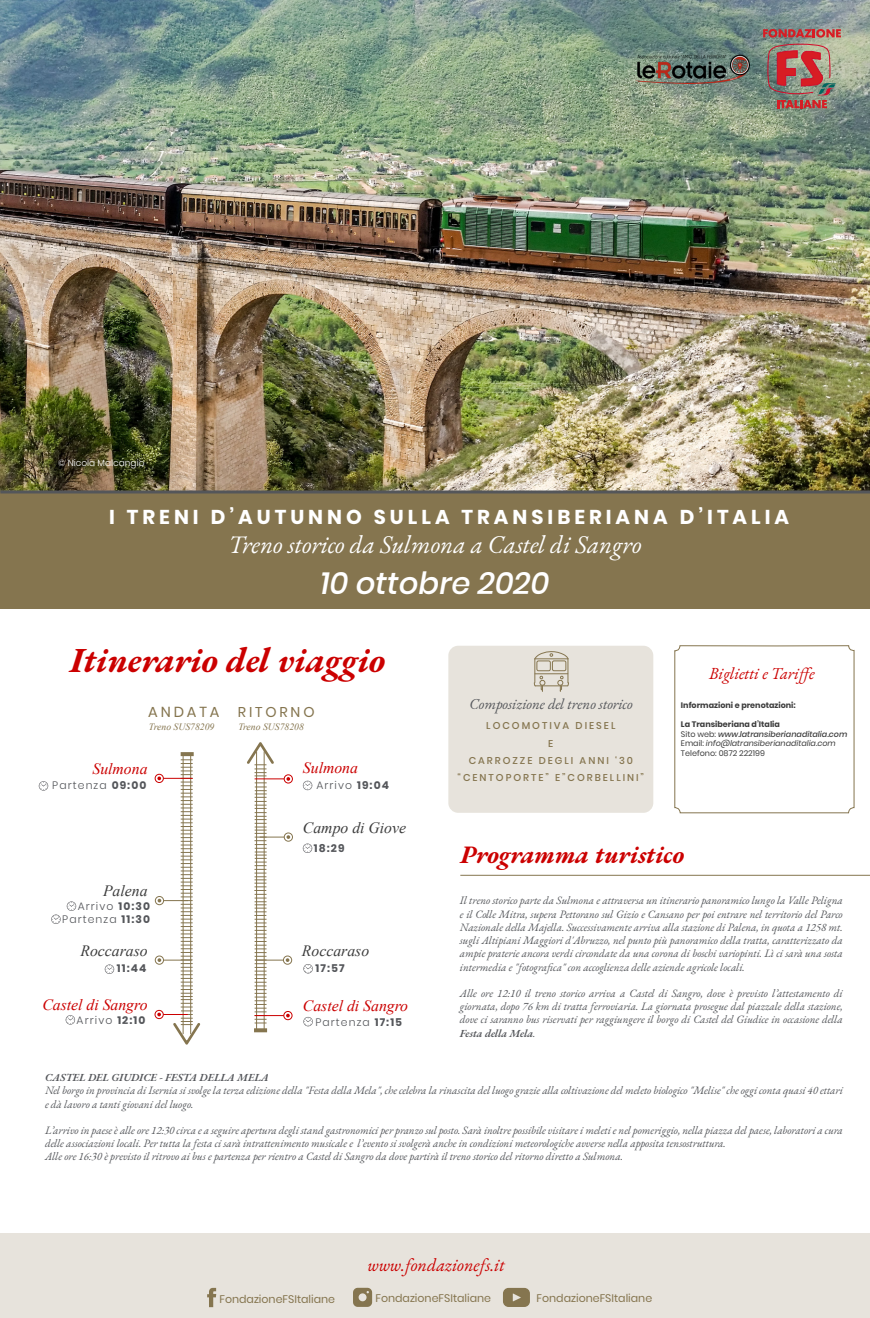
<style>
.page{position:relative;width:870px;height:1318px;background:#fff}
.page>*{position:absolute;margin:0;border:0;box-sizing:border-box;transform-origin:0 0}
.t1{font:italic 700 35px "EB Garamond";color:#cb0000}
.t2{font:italic 500 30.6px "Poppins";color:#fff}
.t3{font:italic 25px "EB Garamond";color:#fff}
.t4{font:italic 700 25px "EB Garamond";color:#cb0000}
.t5{font:700 20px "Poppins";letter-spacing:.2em;color:#fff}
.t6{font:italic 18px "EB Garamond";color:#cb0000}
.t7{font:italic 16.5px "EB Garamond";color:#cb0000}
.t8{font:italic 15.7px "Times New Roman";color:#cb0000}
.t9{font:italic 15.7px "Times New Roman";color:#3c3c3c}
.t10{font:italic 14.8px "EB Garamond";color:#54565a}
.t11{font:14.5px "Poppins";letter-spacing:.2em;color:#85754f}
.t12{font:14.2px "Poppins";letter-spacing:.2em;color:#85754f}
.t13{font:italic 11px/13.2px "EB Garamond";color:#54565a;text-align:justify}
.t14{font:11px "Poppins";color:#85754f}
.t15{font:italic 600 11px "EB Garamond";color:#54565a}
.t16{font:300 10.8px "Poppins";letter-spacing:.1em;color:#54565a}
.t17{font:700 10.8px "Poppins";letter-spacing:.1em;color:#54565a}
.t18{font:500 9.9px/17.3px "Poppins";letter-spacing:.2em;color:#85754f;text-align:center}
.t19{font:italic 9.7px "Times New Roman";color:#85754f}
.t20{font:300 9px "Poppins";color:#fff}
.t21{font:8px/9.6px "Poppins";color:#3d3d3d}
.t22{font:700 8px "Poppins";color:#3d3d3d}
.s1{font-weight:700}
.s2{font-weight:500;font-style:italic}
.s3{font-style:italic}
.s4{font-weight:600}
</style>
<div class="page">
<img style="left:0;top:0;width:869px;height:490px">
<div style="left:0;top:492px;width:869px;height:116px;background:#85754f"></div>
<div style="left:0;top:1233px;width:869px;height:84px;background:#e7e3dc"></div>
<svg style="left:674px;top:645px;width:180px;height:168px"></svg>
<div style="left:448px;top:645px;width:205px;height:167px;background:#e7e3dc;border-radius:10px"></div>
<svg style="left:503px;top:1287px;width:27px;height:19px"></svg>
<svg style="left:353px;top:1287px;width:19px;height:19px"></svg>
<svg style="left:207px;top:1287px;width:9px;height:19px"></svg>
<hr style="left:460px;top:874px;width:409px;height:1px;background:#85754f">
<img style="left:763px;top:29px;width:77px;height:79px">
<hr style="left:0;top:490px;width:869px;height:3px;background:#54565a">
<img style="left:635px;top:55px;width:114px;height:28px">
<hr style="left:182px;top:754px;width:1px;height:280px;background:#85754f">
<hr style="left:190px;top:754px;width:1px;height:280px;background:#85754f">
<svg style="left:181px;top:752px;width:13px;height:4px"></svg>
<div style="left:155px;top:955px;width:9px;height:9px;border:1px solid #85754f;border-radius:50%"></div>
<div style="left:155px;top:895px;width:9px;height:10px;border:1px solid #85754f;border-radius:50%"></div>
<svg style="left:39px;top:781px;width:9px;height:9px"></svg>
<div style="left:155px;top:773px;width:9px;height:10px;border:1px solid #cb0000;border-radius:50%"></div>
<svg style="left:105px;top:964px;width:9px;height:9px"></svg>
<svg style="left:51px;top:914px;width:10px;height:9px"></svg>
<svg style="left:67px;top:901px;width:9px;height:9px"></svg>
<div style="left:154px;top:1009px;width:10px;height:10px;border:1px solid #cb0000;border-radius:50%"></div>
<svg style="left:157px;top:759px;width:43px;height:285px"></svg>
<hr style="left:263px;top:751px;width:1px;height:278px;background:#85754f">
<hr style="left:256px;top:751px;width:1px;height:278px;background:#85754f">
<svg style="left:254px;top:1028px;width:13px;height:4px"></svg>
<div style="left:283px;top:955px;width:9px;height:9px;border:1px solid #85754f;border-radius:50%"></div>
<div style="left:284px;top:832px;width:9px;height:9px;border:1px solid #85754f;border-radius:50%"></div>
<div style="left:283px;top:774px;width:10px;height:9px;border:1px solid #cb0000;border-radius:50%"></div>
<svg style="left:247px;top:742px;width:43px;height:281px"></svg>
<div style="left:283px;top:1010px;width:9px;height:10px;border:1px solid #cb0000;border-radius:50%"></div>
<hr style="left:254px;top:1015px;width:30px;height:1px;background:#cb0000">
<svg style="left:66px;top:1015px;width:9px;height:9px"></svg>
<svg style="left:303px;top:780px;width:9px;height:10px"></svg>
<svg style="left:303px;top:843px;width:9px;height:10px"></svg>
<svg style="left:303px;top:964px;width:10px;height:9px"></svg>
<svg style="left:303px;top:1016px;width:10px;height:10px"></svg>
<svg style="left:533px;top:651px;width:36px;height:41px"></svg>
<p class="t20" style="left:58px;top:458px;width:88px">© Nicola Malcangio</p>
<h3 class="t5" style="left:109px;top:505px;width:681px">I TRENI D’AUTUNNO SULLA TRANSIBERIANA D’ITALIA</h3>
<h3 class="t3" style="left:228px;top:528px;width:414px">Treno storico da Sulmona a Castel di Sangro</h3>
<h2 class="t2" style="left:320px;top:566px;width:230px">10 ottobre 2020</h2>
<h1 class="t1" style="left:70px;top:636px;width:316px">Itinerario del viaggio</h1>
<h3 class="t7" style="left:709px;top:662px;width:108px">Biglietti e Tariffe</h3>
<h3 class="t11" style="left:148px;top:703px;width:73px">ANDATA</h3>
<p class="t12" style="left:238px;top:704px;width:78px">RITORNO</p>
<p class="t19" style="left:149px;top:719px;width:67px">Treno SUS78209</p>
<p class="t19" style="left:238px;top:719px;width:67px">Treno SUS78208</p>
<h3 class="t8" style="left:92px;top:757px;width:57px">Sulmona</h3>
<p class="t16" style="left:52px;top:779px;width:96px">Partenza <span class="s1">09:00</span></p>
<h3 class="t9" style="left:103px;top:880px;width:46px">Palena</h3>
<p class="t16" style="left:78px;top:900px;width:74px">Arrivo <span class="s1">10:30</span></p>
<p class="t16" style="left:62px;top:913px;width:89px">Partenza <span class="s1">11:30</span></p>
<h3 class="t9" style="left:80px;top:939px;width:69px">Roccaraso</h3>
<p class="t17" style="left:117px;top:962px;width:31px">11:44</p>
<h3 class="t8" style="left:42px;top:993px;width:107px">Castel di Sangro</h3>
<p class="t16" style="left:77px;top:1013px;width:70px">Arrivo <span class="s1">12:10</span></p>
<h3 class="t8" style="left:303px;top:757px;width:57px">Sulmona</h3>
<p class="t16" style="left:316px;top:778px;width:74px">Arrivo <span class="s1">19:04</span></p>
<h3 class="t9" style="left:303px;top:816px;width:105px">Campo di Giove</h3>
<p class="t17" style="left:314px;top:842px;width:32px">18:29</p>
<h3 class="t9" style="left:302px;top:939px;width:69px">Roccaraso</h3>
<p class="t17" style="left:315px;top:961px;width:31px">17:57</p>
<h3 class="t8" style="left:303px;top:994px;width:107px">Castel di Sangro</h3>
<p class="t16" style="left:315px;top:1015px;width:88px">Partenza <span class="s1">17:15</span></p>
<h3 class="t10" style="left:469px;top:694px;width:165px">Composizione del treno storico</h3>
<p class="t18" style="left:457px;top:717px;width:188px">LOCOMOTIVA DIESEL<br>E<br>CARROZZE DEGLI ANNI ‘30 “CENTOPORTE” E”CORBELLINI”</p>
<p class="t22" style="left:681px;top:700px;width:116px">Informazioni e prenotazioni:</p>
<p class="t21" style="left:681px;top:719px;width:168px"><span class="s1">La Transiberiana d’Italia<br></span>Sito web: <span class="s2">www.latransiberianaditalia.com </span>Email: <span class="s3">info@latransiberianaditalia.com </span>Telefono: 0872 222199</p>
<h3 class="t4" style="left:460px;top:837px;width:225px">Programma turistico</h3>
<p class="t13" style="left:460px;top:894px;width:384px">Il treno storico parte da Sulmona e attraversa un itinerario panoramico lungo la Valle Peligna e il Colle Mitra, supera Pettorano sul Gizio e Cansano per poi entrare nel territorio del Parco Nazionale della Majella. Successivamente arriva alla stazione di Palena, in quota a 1258 mt. sugli Altipiani Maggiori d'Abruzzo, nel punto più panoramico della tratta, caratterizzato da ampie praterie ancora verdi circondate da una corona di boschi variopinti. Lì ci sarà una sosta intermedia e "fotografica" con accoglienza delle aziende agricole locali.</p>
<p class="t13" style="left:460px;top:986px;width:384px">Alle ore 12:10 il treno storico arriva a Castel di Sangro, dove è previsto l’attestamento di giornata, dopo 76 km di tratta ferroviaria. La giornata prosegue dal piazzale della stazione, dove ci saranno bus riservati per raggiungere il borgo di Castel del Giudice in occasione della <span class="s4">Festa della Mela</span>.</p>
<p class="t15" style="left:45px;top:1069px;width:225px">CASTEL DEL GIUDICE - FESTA DELLA MELA</p>
<p class="t13" style="left:45px;top:1084px;width:799px">Nel borgo in provincia di Isernia si svolge la terza edizione della "Festa della Mela", che celebra la rinascita del luogo grazie alla coltivazione del meleto biologico "Melise" che oggi conta quasi 40 ettari e dà lavoro a tanti giovani del luogo.</p>
<p class="t13" style="left:45px;top:1123px;width:799px;text-align:left">L’arrivo in paese è alle ore 12:30 circa e a seguire apertura degli stand gastronomici per pranzo sul posto. Sarà inoltre possibile visitare i meleti e nel pomeriggio, nella piazza del paese, laboratori a cura delle associazioni locali. Per tutta la festa ci sarà intrattenimento musicale e l’evento si svolgerà anche in condizioni meteorologiche avverse nella apposita tensostruttura.<br>Alle ore 16:30 è previsto il ritrovo ai bus e partenza per rientro a Castel di Sangro da dove partirà il treno storico del ritorno diretto a Sulmona.</p>
<h3 class="t6" style="left:367px;top:1252px;width:139px">www.fondazionefs.it</h3>
<p class="t14" style="left:219px;top:1292px;width:117px">FondazioneFSItaliane</p>
<p class="t14" style="left:375px;top:1292px;width:117px">FondazioneFSItaliane</p>
<p class="t14" style="left:536px;top:1292px;width:117px">FondazioneFSItaliane</p>
</div>
